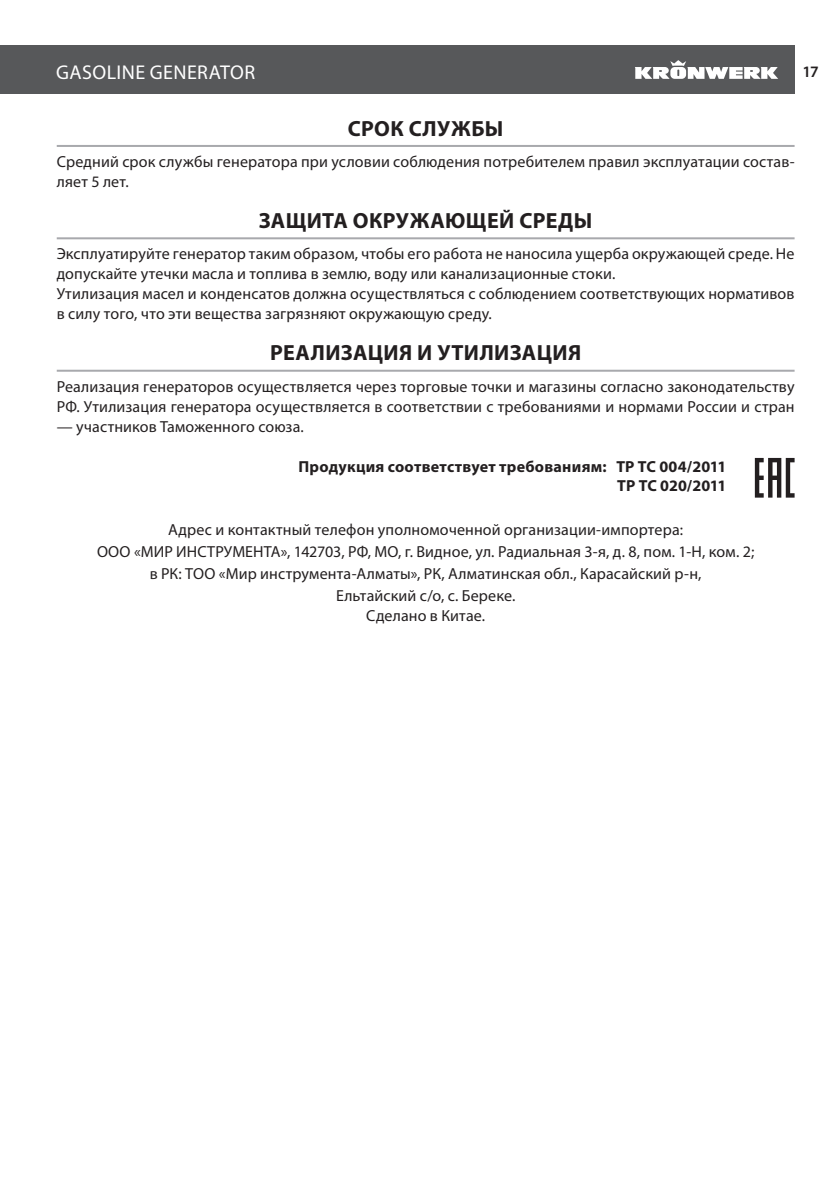
<style>
.page{position:relative;width:840px;height:1191px;background:#fff}
.page>*{position:absolute;margin:0;border:0;box-sizing:border-box;transform-origin:0 0}
.Заголовок{font:700 22px "Myriad Pro";letter-spacing:.02em;color:#231f20}
.t1{font:20px "Myriad Pro";letter-spacing:.02em;color:#fff}
.Текст{font:16px/20px "Myriad Pro";letter-spacing:.01em;color:#231f20}
.Текст-2{font:700 16px "Myriad Pro";letter-spacing:.015em;color:#231f20}
.t2{font:600 16px "Myriad Pro";color:#231f20}
</style>
<div class="page">
<div style="left:0;top:45px;width:794px;height:49px;background:#57585a"></div>
<svg style="left:635px;top:60px;width:142px;height:19px"></svg>
<hr style="left:57px;top:145px;width:737px;height:2px;background:#a8a9ad">
<hr style="left:57px;top:237px;width:737px;height:2px;background:#a8a9ad">
<hr style="left:57px;top:370px;width:737px;height:2px;background:#a8a9ad">
<svg style="left:754px;top:458px;width:40px;height:39px"></svg>
<p class="t1" style="left:56px;top:59px;width:200px">GASOLINE GENERATOR</p>
<p class="t2" style="left:802px;top:62px;width:18px">17</p>
<p class="Заголовок" style="left:347px;top:114px;width:157px">СРОК СЛУЖБЫ</p>
<p class="Текст" style="left:57px;top:151px;width:739px">Средний срок службы генератора при условии соблюдения потребителем правил эксплуатации состав&shy;ляет 5 лет.</p>
<p class="Заголовок" style="left:258px;top:206px;width:335px">ЗАЩИТА ОКРУЖАЮЩЕЙ СРЕДЫ</p>
<p class="Текст" style="left:57px;top:244px;width:738px">Эксплуатируйте генератор таким образом, чтобы его работа не наносила ущерба окружающей среде. Не допускайте утечки масла и топлива в землю, воду или канализационные стоки.</p>
<p class="Текст" style="left:57px;top:284px;width:739px">Утилизация масел и конденсатов должна осуществляться с соблюдением соответствующих нормативов в силу того, что эти вещества загрязняют окружающую среду.</p>
<p class="Заголовок" style="left:270px;top:338px;width:312px">РЕАЛИЗАЦИЯ И УТИЛИЗАЦИЯ</p>
<p class="Текст" style="left:57px;top:376px;width:739px">Реализация генераторов осуществляется через торговые точки и магазины согласно законодательству<br>РФ. Утилизация генератора осуществляется в соответствии с требованиями и нормами России и стран</p>
<p class="Текст" style="left:57px;top:416px;width:248px">— участников Таможенного союза.</p>
<p class="Текст-2" style="left:298px;top:456px;width:429px">Продукция соответствует требованиям: ТР ТС 004/2011</p>
<p class="Текст-2" style="left:617px;top:475px;width:111px">ТР ТС 020/2011</p>
<p class="Текст" style="left:168px;top:519px;width:516px">Адрес и контактный телефон уполномоченной организации-импортера:</p>
<p class="Текст" style="left:97px;top:540px;width:658px;line-height:22px;text-align:center">ООО «МИР ИНСТРУМЕНТА», 142703, РФ, МО, г. Видное, ул. Радиальная 3-я, д. 8, пом. 1-Н, ком. 2; в РК: ТОО «Мир инструмента-Алматы», РК, Алматинская обл., Карасайский р-н,<br>Ельтайский с/о, с. Береке.</p>
<p class="Текст" style="left:366px;top:605px;width:120px">Сделано в Китае.</p>
</div>
